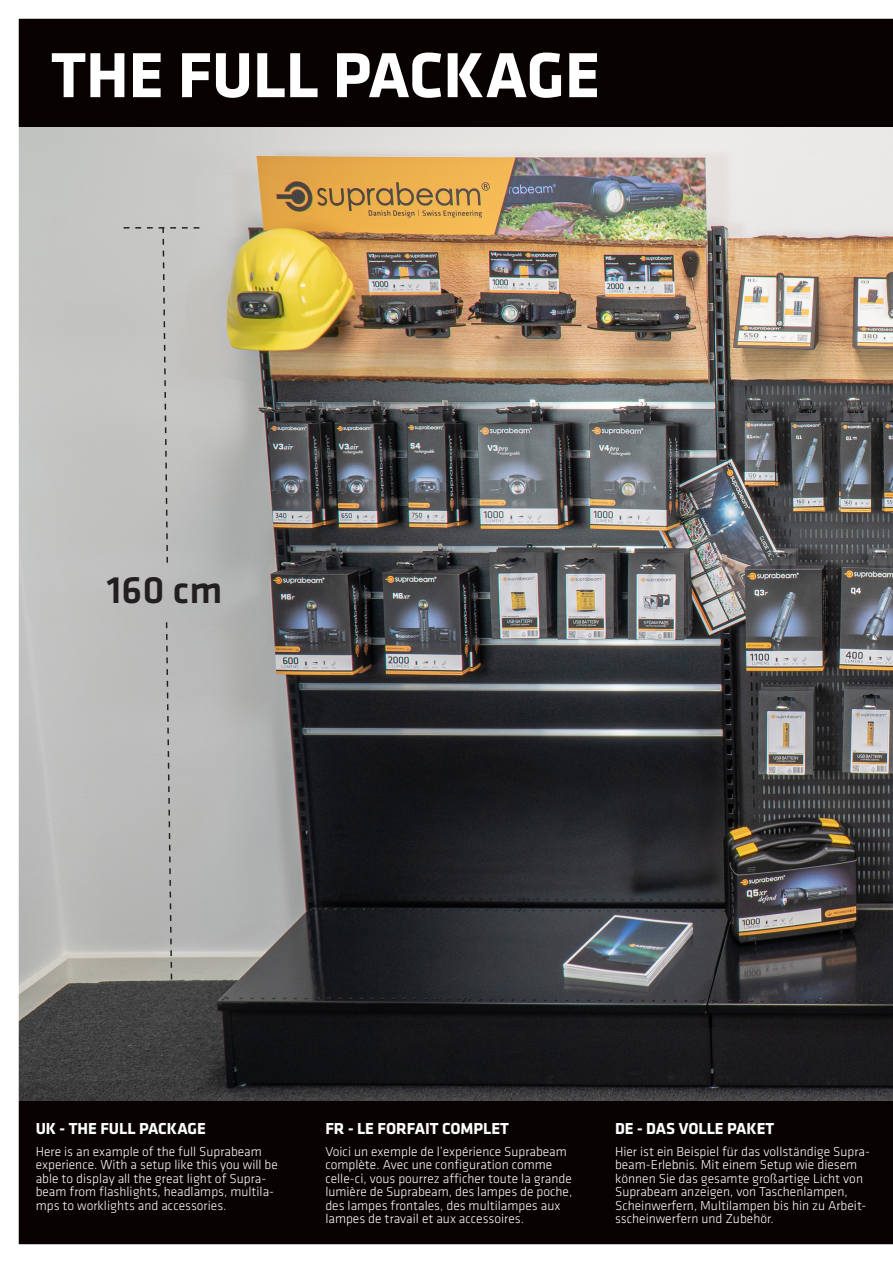
<style>
.page{position:relative;width:893px;height:1263px;background:#fff}
.page>*{position:absolute;margin:0;border:0;box-sizing:border-box;transform-origin:0 0}
.t1{font:700 66px "Klavika";color:#fff}
.t2{font:500 39.6px "Klavika";color:#231f20}
.t3{font:700 16.5px "Klavika";color:#fff}
.t4{font:300 13.5px/13.5px "Klavika";color:#fff}
</style>
<div class="page">
<img style="left:18px;top:18px;width:875px;height:1227px">
<div style="left:124px;top:226px;width:75px;height:338px;background:#c3c3c1"></div>
<p class="t1" style="left:51px;top:39px;width:551px">THE FULL PACKAGE</p>
<p class="t2" style="left:106px;top:569px;width:118px">160 cm</p>
<p class="t3" style="left:36px;top:1120px;width:172px">UK - THE FULL PACKAGE</p>
<p class="t4" style="left:36px;top:1144px;width:244px">Here is an example of the full Suprabeam experience. With a setup like this you will be able to display all the great light of Supra&shy;beam from flashlights, headlamps, multila&shy;mps to worklights and accessories.</p>
<p class="t3" style="left:325px;top:1120px;width:185px">FR - LE FORFAIT COMPLET</p>
<p class="t4" style="left:325px;top:1144px;width:249px">Voici un exemple de l’expérience Suprabeam complète. Avec une configuration comme celle-ci, vous pourrez afficher toute la grande lumière de Suprabeam, des lampes de poche, des lampes frontales, des multilampes aux lampes de travail et aux accessoires.</p>
<p class="t3" style="left:615px;top:1120px;width:161px">DE - DAS VOLLE PAKET</p>
<p class="t4" style="left:615px;top:1144px;width:256px">Hier ist ein Beispiel für das vollständige Supra&shy;beam-Erlebnis. Mit einem Setup wie diesem können Sie das gesamte großartige Licht von Suprabeam anzeigen, von Taschenlampen, Scheinwerfern, Multilampen bis hin zu Arbeit&shy;sscheinwerfern und Zubehör.</p>
</div>
